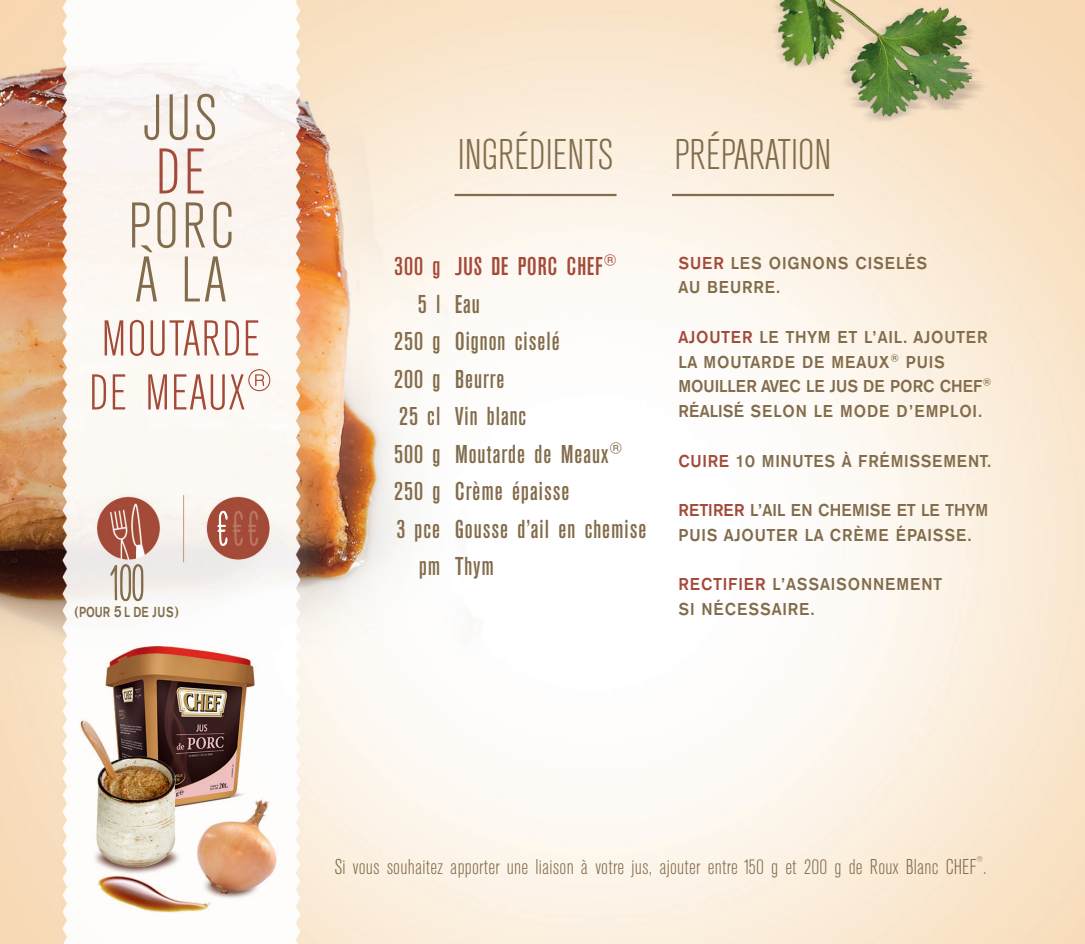
<style>
.page{position:relative;width:1085px;height:944px;background:#fff}
.page>*{position:absolute;margin:0;border:0;box-sizing:border-box;transform-origin:0 0}
.t1{font:67.5px/54px "A Grotesk Fo Lig Cond";letter-spacing:.05em;color:#826c4b}
.t2{font:67.5px "A Grotesk Fo Lig Cond";color:#a34a38}
.t3{font:52.65px/54px "A Grotesk Fo Lig Cond";letter-spacing:.025em;color:#a34a38}
.t4{font:45px "A Grotesk Fo Lig Cond";color:#826c4b}
.t5{font:27px/37.6px "A Grotesk Fo C Reg";letter-spacing:.02em;color:#826c4b}
.t6{font:27px "A Grotesk Fo C Reg";letter-spacing:.02em;color:#a34a38}
.t7{font:22.5px "A Grotesk Fo Lig Cond";letter-spacing:.01em;color:#826c4b}
.t8{font:18px/24.8px "A Grotesk Fo Med";letter-spacing:.05em;color:#826c4b;scale:.95 1}
.t9{font:18px/24.8px "A Grotesk Fo Med";letter-spacing:.01em;color:#826c4b;scale:.95 1}
.t10{font:15.3px "A Grotesk Fo Med";color:#826c4b;scale:.8 1}
.s1{font-size:16.88px}
.s2{color:#a34a38}
</style>
<div class="page">
<img style="left:0;top:0;width:1084px;height:944px">
<hr style="left:454px;top:194px;width:162px;height:2px;background:#826c4b">
<hr style="left:672px;top:194px;width:161px;height:2px;background:#826c4b">
<svg style="left:217px;top:505px;width:42px;height:41px;background:#ad5f4e"></svg>
<svg style="left:110px;top:564px;width:34px;height:89px"></svg>
<h1 class="t1" style="left:144px;top:92px;width:74px">JUS</h1>
<h1 class="t2" style="left:156px;top:136px;width:52px">DE</h1>
<h1 class="t1" style="left:128px;top:200px;width:106px">PORC<br>À LA</h1>
<h2 class="t3" style="left:89px;top:313px;width:185px">MOUTARDE<br>DE MEAUX®</h2>
<p class="t10" style="left:75px;top:604px;width:132px">(POUR <span class="s1">5</span> L DE JUS)</p>
<h3 class="t4" style="left:458px;top:131px;width:157px">INGRÉDIENTS</h3>
<h3 class="t4" style="left:674px;top:131px;width:158px">PRÉPARATION</h3>
<h3 class="t6" style="left:394px;top:252px;width:48px">300 g</h3>
<h3 class="t5" style="left:393px;top:286px;width:48px;text-align:right">5 l<br>250 g<br>200 g<br>25 cl<br>500 g<br>250 g<br>3 pce pm</h3>
<h3 class="t6" style="left:454px;top:252px;width:163px">JUS DE PORC CHEF®</h3>
<h3 class="t5" style="left:454px;top:286px;width:193px">Eau<br>Oignon ciselé<br>Beurre<br>Vin blanc<br>Moutarde de Meaux®<br>Crème épaisse<br>Gousse d’ail en chemise<br>Thym</h3>
<p class="t8" style="left:678px;top:251px;width:263px"><span class="s2">SUER</span> LES OIGNONS CISELÉS<br>AU BEURRE.</p>
<p class="t8" style="left:678px;top:325px;width:331px"><span class="s2">AJOUTER</span> LE THYM ET L’AIL. AJOUTER<br>LA MOUTARDE DE MEAUX® PUIS<br>MOUILLER AVEC LE JUS DE PORC CHEF®<br>RÉALISÉ SELON LE MODE D’EMPLOI.</p>
<p class="t8" style="left:678px;top:449px;width:331px"><span class="s2">CUIRE</span> 10 MINUTES À FRÉMISSEMENT.</p>
<p class="t9" style="left:678px;top:498px;width:327px"><span class="s2">RETIRER</span> L’AIL EN CHEMISE ET LE THYM<br>PUIS AJOUTER LA CRÈME ÉPAISSE.</p>
<p class="t8" style="left:678px;top:572px;width:279px"><span class="s2">RECTIFIER</span> L’ASSAISONNEMENT<br>SI NÉCESSAIRE.</p>
<p class="t7" style="left:334px;top:855px;width:653px">Si vous souhaitez apporter une liaison à votre jus, ajouter entre 150 g et 200 g de Roux Blanc CHEF<sup>®</sup>.</p>
</div>
